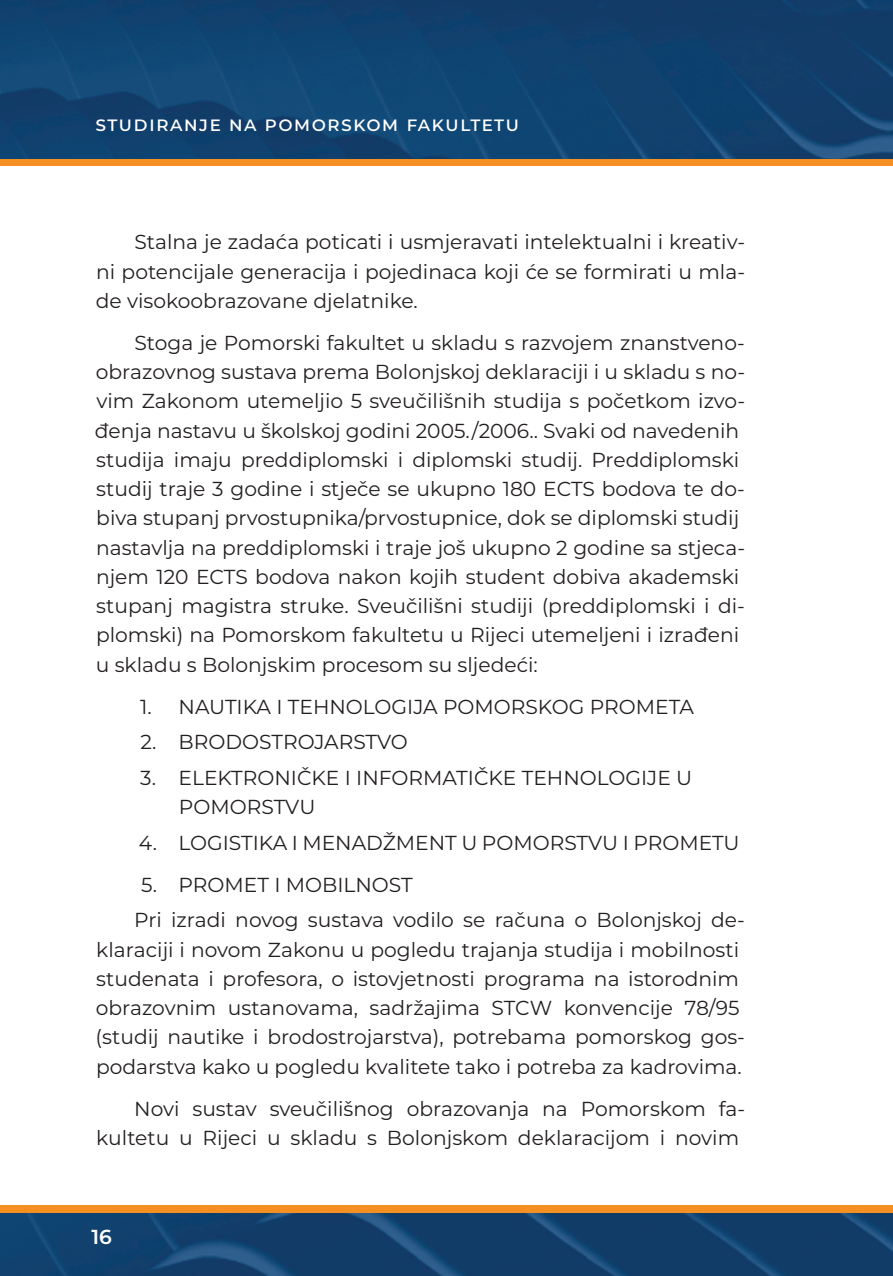
<style>
.page{position:relative;width:893px;height:1276px;background:#fff}
.page>*{position:absolute;margin:0;border:0;box-sizing:border-box;transform-origin:0 0}
.t1{font:20.25px/29.2px "Montserrat";color:#231f20}
.t2{font:500 20.25px "Montserrat";letter-spacing:.06em;color:#fff}
.t3{font:600 20.25px "Montserrat";color:#fff}
</style>
<div class="page">
<div style="left:0;top:158px;width:893px;height:8px;background:#f68f21"></div>
<img style="left:0;top:0;width:893px;height:158px">
<img style="left:0;top:1213px;width:893px;height:63px">
<div style="left:0;top:1205px;width:893px;height:8px;background:#f68f21"></div>
<p class="t2" style="left:96px;top:109px;width:425px">studiranje na pomorskom fakultetu</p>
<p class="t1" style="left:96px;top:227px;width:651px;text-align:justify;text-indent:39px">Stalna je zadaća poticati i usmjeravati intelektualni i kreativ&shy;ni potencijale generacija i pojedinaca koji će se formirati u mla&shy;de visokoobrazovane djelatnike.</p>
<p class="t1" style="left:95px;top:327px;width:652px;text-indent:40px">Stoga je Pomorski fakultet u skladu s razvojem znanstveno&shy;obrazovnog sustava prema Bolonjskoj deklaraciji i u skladu s no&shy;vim Zakonom utemeljio 5 sveučilišnih studija s početkom izvo&shy;đenja nastavu u školskoj godini 2005./2006.. Svaki od navedenih studija imaju preddiplomski i diplomski studij. Preddiplomski studij traje 3 godine i stječe se ukupno 180 ECTS bodova te do&shy;biva stupanj prvostupnika/prvostupnice, dok se diplomski studij nastavlja na preddiplomski i traje još ukupno 2 godine sa stjeca&shy;njem 120 ECTS bodova nakon kojih student dobiva akademski stupanj magistra struke. Sveučilišni studiji (preddiplomski i di&shy;plomski) na Pomorskom fakultetu u Rijeci utemeljeni i izrađeni u skladu s Bolonjskim procesom su sljedeći:</p>
<p class="t1" style="left:140px;top:691px;width:555px">1. NAUTIKA I TEHNOLOGIJA POMORSKOG PROMETA</p>
<p class="t1" style="left:140px;top:726px;width:269px">2. BRODOSTROJARSTVO</p>
<p class="t1" style="left:179px;top:762px;width:515px;text-indent:-39px">3. ELEKTRONIČKE I INFORMATIČKE TEHNOLOGIJE U<br>POMORSTVU</p>
<p class="t1" style="left:139px;top:827px;width:602px">4. LOGISTIKA I MENADŽMENT U POMORSTVU I PROMETU</p>
<p class="t1" style="left:134px;top:866px;width:612px;line-height:35.6px;text-indent:7px">5. PROMET I MOBILNOST<br>Pri izradi novog sustava vodilo se računa o Bolonjskoj de-</p>
<p class="t1" style="left:96px;top:934px;width:651px">klaraciji i novom Zakonu u pogledu trajanja studija i mobilnosti studenata i profesora, o istovjetnosti programa na istorodnim obrazovnim ustanovama, sadržajima STCW konvencije 78/95 (studij nautike i brodostrojarstva), potrebama pomorskog gos&shy;podarstva kako u pogledu kvalitete tako i potreba za kadrovima.</p>
<p class="t1" style="left:96px;top:1093px;width:650px;text-align:right">Novi sustav sveučilišnog obrazovanja na Pomorskom fa&shy;kultetu u Rijeci u skladu s Bolonjskom deklaracijom i novim</p>
<p class="t3" style="left:92px;top:1222px;width:22px">16</p>
</div>
